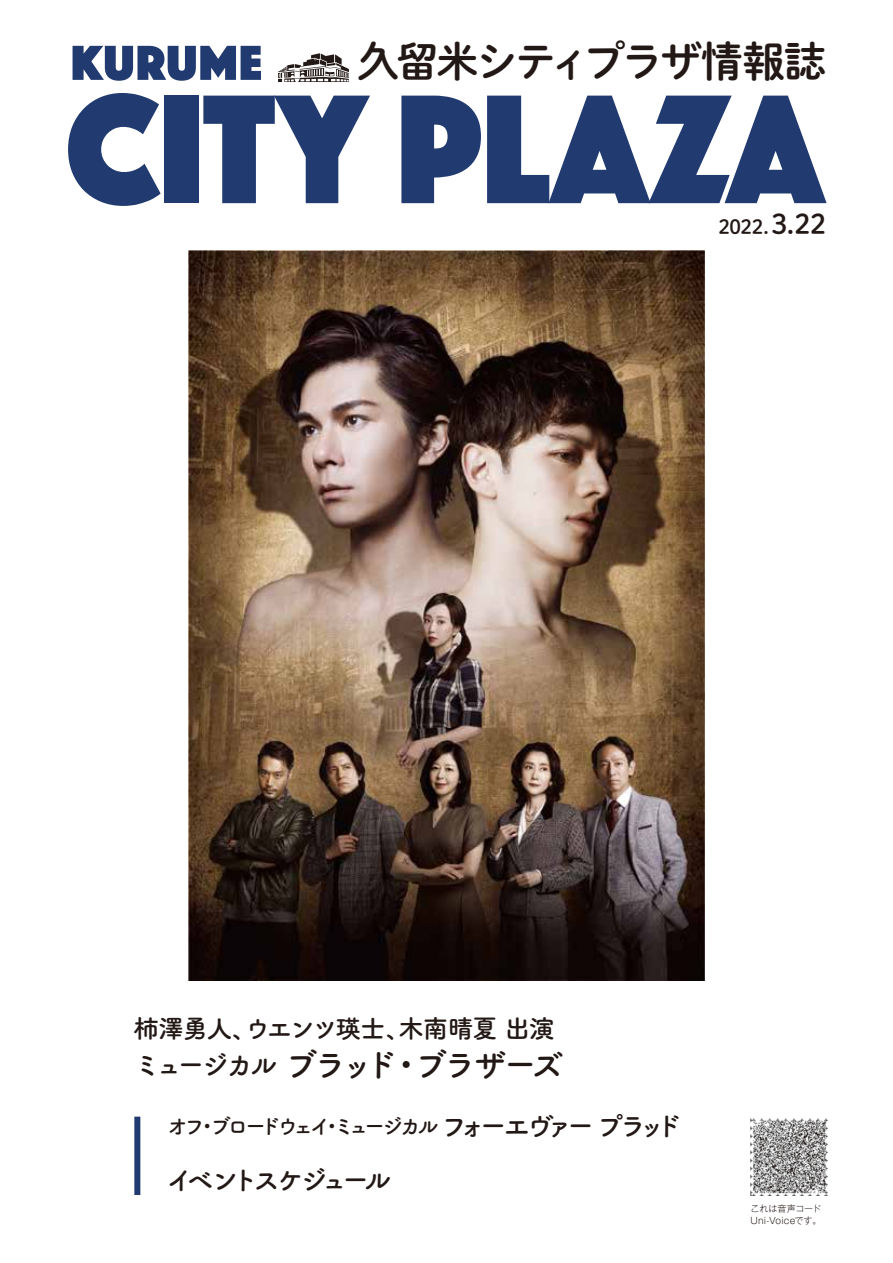
<style>
.page{position:relative;width:893px;height:1263px;background:#fff}
.page>*{position:absolute;margin:0;border:0;box-sizing:border-box;transform-origin:0 0}
.t1{font:161.25px "Phosphate Solid";color:#213a70;scale:.95 1}
.t2{font:51px "Phosphate Solid";letter-spacing:.02em;color:#213a70}
.t3{font:42px "DNP Shuei M Go Std B";letter-spacing:-.07em;color:#221815}
.t4{font:33px "Tsuku A Rd Gothic Std B";letter-spacing:-.12em;color:#221815}
.t5{font:27px "Tsuku A Rd Gothic Std B";letter-spacing:-.19em;color:#221815}
.t6{font:25.5px "Tsuku A Rd Gothic Std B";letter-spacing:-.05em;color:#221815}
.t7{font:21px "Tsuku A Rd Gothic Std B";letter-spacing:-.18em;color:#221815}
.t8{font:19.5px "DNP Shuei M Go Std B";color:#221815}
.t9{font:300 9px/12px "Gothic MB101 Pr 6 N";color:#221815}
.s1{font-size:27px}
</style>
<div class="page">
<img style="left:188px;top:251px;width:517px;height:729px">
<img style="left:751px;top:1118px;width:76px;height:77px">
<svg style="left:278px;top:53px;width:71px;height:29px"></svg>
<div style="left:134px;top:1117px;width:6px;height:78px;background:#213a70"></div>
<h2 class="t2" style="left:71px;top:27px;width:193px">KuRUME</h2>
<h3 class="t3" style="left:357px;top:30px;width:470px">久留米シティプラザ情報誌</h3>
<h1 class="t1" style="left:65px;top:35px;width:800px">CITY PLAZA</h1>
<p class="t8" style="left:718px;top:212px;width:109px">2022.<span class="s1">3.22</span></p>
<p class="t6" style="left:134px;top:1008px;width:422px">柿澤勇人、ウエンツ瑛士、木南晴夏 出演</p>
<h3 class="t4" style="left:134px;top:1039px;width:432px"><span class="s1">ミュージカル</span> ブラッド・ブラザーズ</h3>
<p class="t7" style="left:167px;top:1110px;width:517px">オフ・ブロードウェイ・ミュージカル <span class="s1">フォーエヴァー プラッド</span></p>
<p class="t5" style="left:167px;top:1159px;width:226px">イベントスケジュール</p>
<p class="t9" style="left:751px;top:1201px;width:72px">これは音声コード<br>Uni-Voiceです。</p>
</div>
